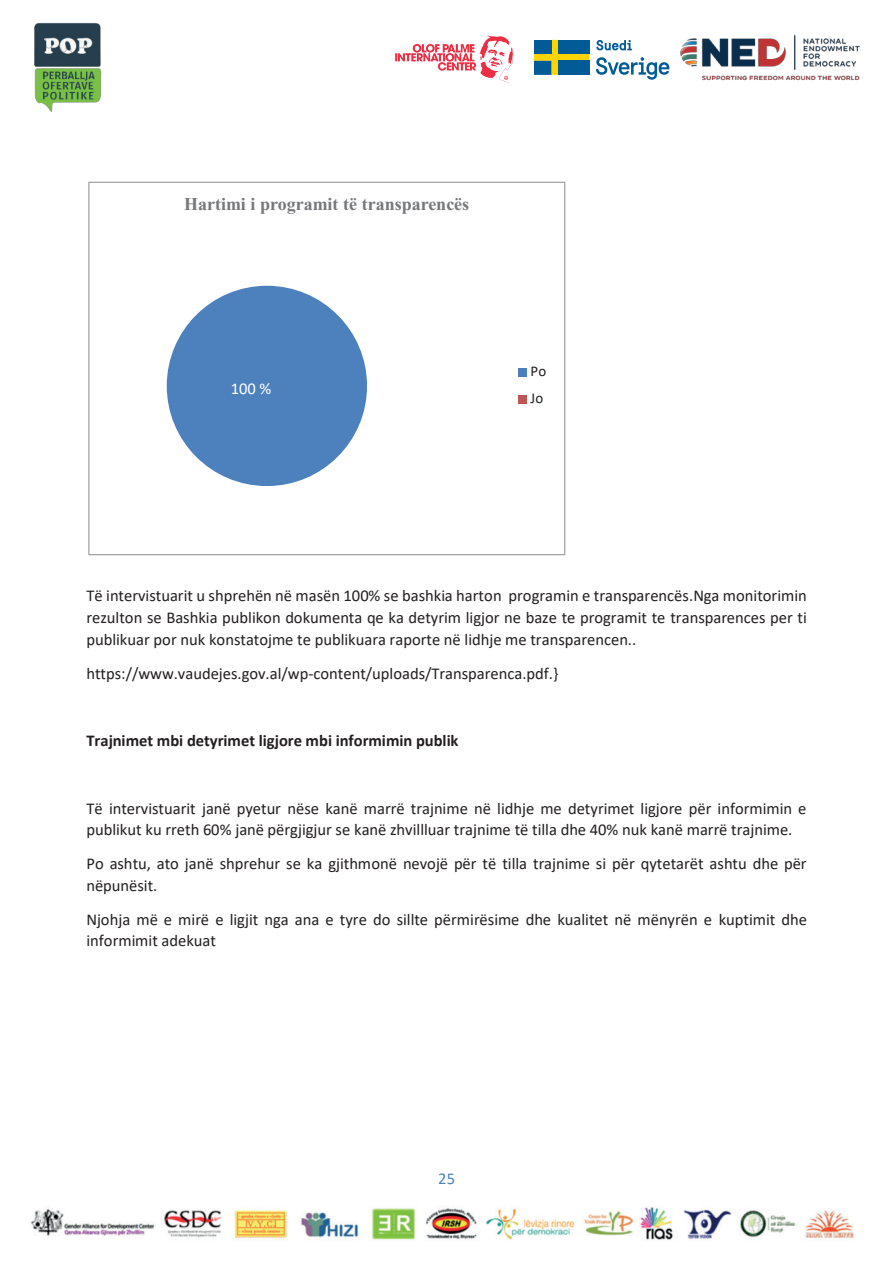
<style>
.page{position:relative;width:893px;height:1263px;background:#fff}
.page>*{position:absolute;margin:0;border:0;box-sizing:border-box;transform-origin:0 0}
.t1{font:700 18px "Times New Roman";color:#76787b}
.t2{font:16.5px/21.8px "Calibri";color:#231f20}
.t3{font:700 16.5px "Calibri";color:#231f20}
.t4{font:16.5px "Calibri";color:#fff}
.t5{font:16.5px "Calibri";color:#4c81bd}
.t6{font:15px/27.2px "Calibri";color:#231f20}
</style>
<div class="page">
<div style="left:167px;top:286px;width:200px;height:200px;background:#4c81bd;border-radius:100px"></div>
<div style="left:519px;top:368px;width:8px;height:8px;background:#4c81bd"></div>
<div style="left:519px;top:395px;width:8px;height:8px;background:#bd5654"></div>
<img style="left:34px;top:23px;width:68px;height:89px">
<img style="left:680px;top:34px;width:180px;height:47px">
<svg style="left:534px;top:40px;width:55px;height:35px"></svg>
<div style="left:534px;top:40px;width:17px;height:14px;background:#005b97"></div>
<div style="left:558px;top:61px;width:31px;height:14px;background:#005b97"></div>
<div style="left:558px;top:40px;width:31px;height:14px;background:#005b97"></div>
<svg style="left:596px;top:57px;width:73px;height:23px"></svg>
<svg style="left:596px;top:40px;width:36px;height:10px"></svg>
<img style="left:395px;top:35px;width:118px;height:48px">
<img style="left:30px;top:1206px;width:824px;height:35px">
<p class="t1" style="left:184px;top:194px;width:286px">Hartimi i programit të transparencës</p>
<p class="t4" style="left:231px;top:377px;width:42px">100 %</p>
<p class="t6" style="left:531px;top:357px;width:17px">Po<br>Jo</p>
<p class="t2" style="left:86px;top:585px;width:722px;text-align:justify">Të intervistuarit u shprehën në masën 100% se bashkia harton programin e transparencës.Nga monitorimin rezulton se Bashkia publikon dokumenta qe ka detyrim ligjor ne baze te programit te transparences per ti publikuar por nuk konstatojme te publikuara raporte në lidhje me transparencen..</p>
<p class="t2" style="left:86px;top:662px;width:473px">https://www.vaudejes.gov.al/wp-content/uploads/Transparenca.pdf.}</p>
<p class="t3" style="left:86px;top:729px;width:374px">Trajnimet mbi detyrimet ligjore mbi informimin publik</p>
<p class="t2" style="left:86px;top:797px;width:722px">Të intervistuarit janë pyetur nëse kanë marrë trajnime në lidhje me detyrimet ligjore për informimin e publikut ku rreth 60% janë përgjigjur se kanë zhvillluar trajnime të tilla dhe 40% nuk kanë marrë trajnime.</p>
<p class="t2" style="left:86px;top:852px;width:722px">Po ashtu, ato janë shprehur se ka gjithmonë nevojë për të tilla trajnime si për qytetarët ashtu dhe për nëpunësit.</p>
<p class="t2" style="left:86px;top:908px;width:722px">Njohja më e mirë e ligjit nga ana e tyre do sillte përmirësime dhe kualitet në mënyrën e kuptimit dhe informimit adekuat</p>
<p class="t5" style="left:438px;top:1167px;width:18px">25</p>
</div>
